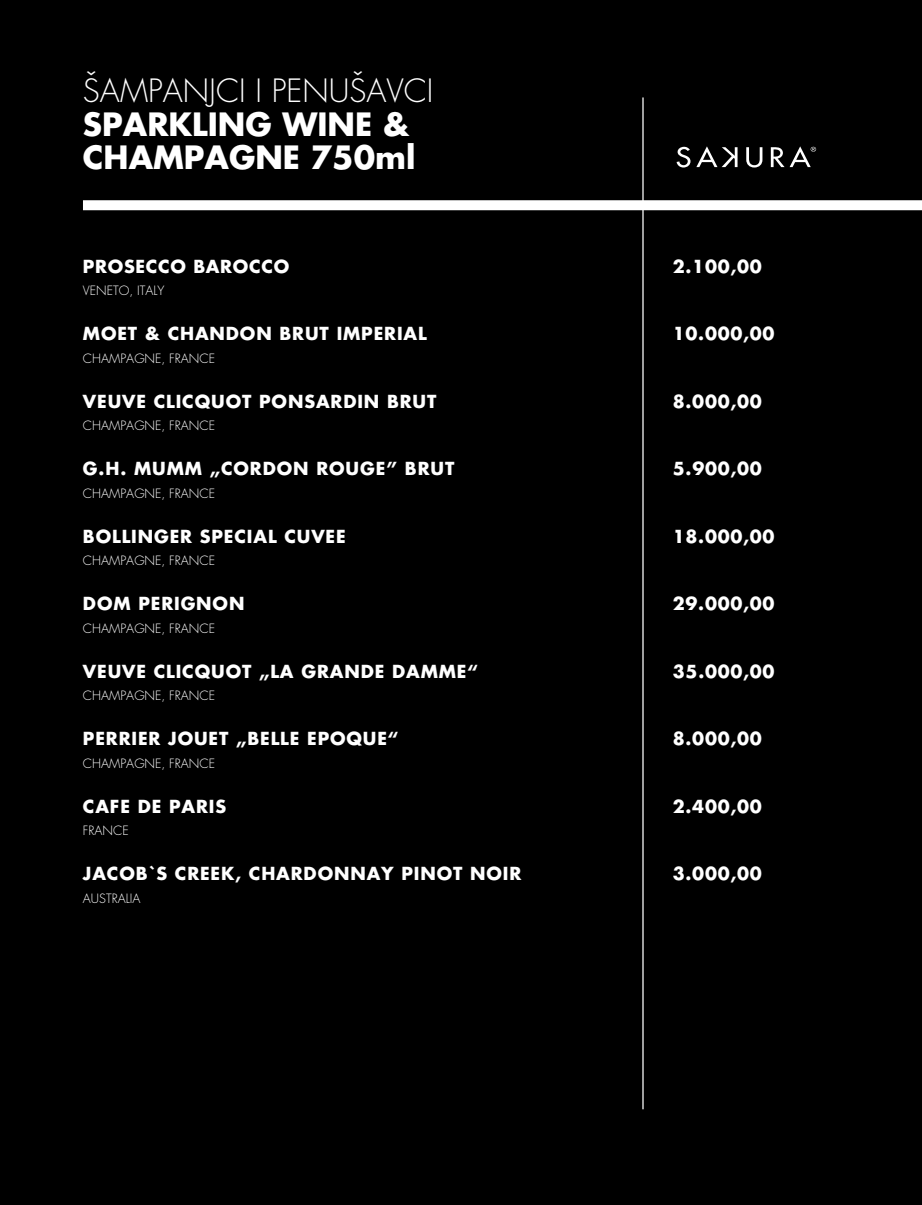
<style>
.page{position:relative;width:922px;height:1205px;background:#fff}
.page>*{position:absolute;margin:0;border:0;box-sizing:border-box;transform-origin:0 0}
.t1{font:700 31.25px/33.8px "App Futura";color:#fff}
.t2{font:300 31.25px "App Futura";color:#fff}
.t3{font:700 17.5px "App Futura";letter-spacing:.05em;color:#fff}
.t4{font:300 12.5px "App Futura";color:#fff}
</style>
<div class="page">
<div style="left:0;top:0;width:921px;height:1205px;background:#000"></div>
<svg style="left:676px;top:147px;width:14px;height:20px"></svg>
<svg style="left:696px;top:146px;width:41px;height:21px"></svg>
<svg style="left:746px;top:147px;width:16px;height:20px"></svg>
<svg style="left:770px;top:146px;width:45px;height:21px"></svg>
<div style="left:83px;top:200px;width:838px;height:10px;background:#fff"></div>
<hr style="left:642px;top:97px;width:1px;height:1012px;background:#fff">
<h1 class="t2" style="left:83px;top:70px;width:352px">ŠAMPANJCI I PENUŠAVCI</h1>
<h1 class="t1" style="left:83px;top:106px;width:334px">SPARKLING WINE &amp;<br>CHAMPAGNE 750ml</h1>
<p class="t3" style="left:83px;top:254px;width:208px">PROSECCO BAROCCO</p>
<p class="t4" style="left:83px;top:283px;width:83px">VENETO, ITALY</p>
<p class="t3" style="left:83px;top:321px;width:345px">MOET &amp; CHANDON BRUT IMPERIAL</p>
<p class="t4" style="left:83px;top:350px;width:134px">CHAMPAGNE, FRANCE</p>
<p class="t3" style="left:83px;top:389px;width:355px">VEUVE CLICQUOT PONSARDIN BRUT</p>
<p class="t4" style="left:83px;top:418px;width:134px">CHAMPAGNE, FRANCE</p>
<p class="t3" style="left:83px;top:456px;width:373px">G.H. MUMM „CORDON ROUGE” BRUT</p>
<p class="t4" style="left:83px;top:485px;width:134px">CHAMPAGNE, FRANCE</p>
<p class="t3" style="left:83px;top:524px;width:264px">BOLLINGER SPECIAL CUVEE</p>
<p class="t4" style="left:83px;top:553px;width:134px">CHAMPAGNE, FRANCE</p>
<p class="t3" style="left:83px;top:591px;width:163px">DOM PERIGNON</p>
<p class="t4" style="left:83px;top:620px;width:134px">CHAMPAGNE, FRANCE</p>
<p class="t3" style="left:83px;top:659px;width:397px">VEUVE CLICQUOT „LA GRANDE DAMME“</p>
<p class="t4" style="left:83px;top:688px;width:134px">CHAMPAGNE, FRANCE</p>
<p class="t3" style="left:83px;top:726px;width:317px">PERRIER JOUET „BELLE EPOQUE“</p>
<p class="t4" style="left:83px;top:755px;width:134px">CHAMPAGNE, FRANCE</p>
<p class="t3" style="left:83px;top:794px;width:145px">CAFE DE PARIS</p>
<p class="t4" style="left:83px;top:823px;width:47px">FRANCE</p>
<p class="t3" style="left:83px;top:861px;width:439px">JACOB`S CREEK, CHARDONNAY PINOT NOIR</p>
<p class="t4" style="left:83px;top:890px;width:59px">AUSTRALIA</p>
<p class="t3" style="left:672px;top:254px;width:90px">2.100,00</p>
<p class="t3" style="left:672px;top:321px;width:103px">10.000,00</p>
<p class="t3" style="left:672px;top:389px;width:90px">8.000,00</p>
<p class="t3" style="left:672px;top:456px;width:90px">5.900,00</p>
<p class="t3" style="left:672px;top:524px;width:103px">18.000,00</p>
<p class="t3" style="left:672px;top:591px;width:103px">29.000,00</p>
<p class="t3" style="left:672px;top:659px;width:103px">35.000,00</p>
<p class="t3" style="left:672px;top:726px;width:90px">8.000,00</p>
<p class="t3" style="left:672px;top:794px;width:90px">2.400,00</p>
<p class="t3" style="left:672px;top:861px;width:90px">3.000,00</p>
</div>
